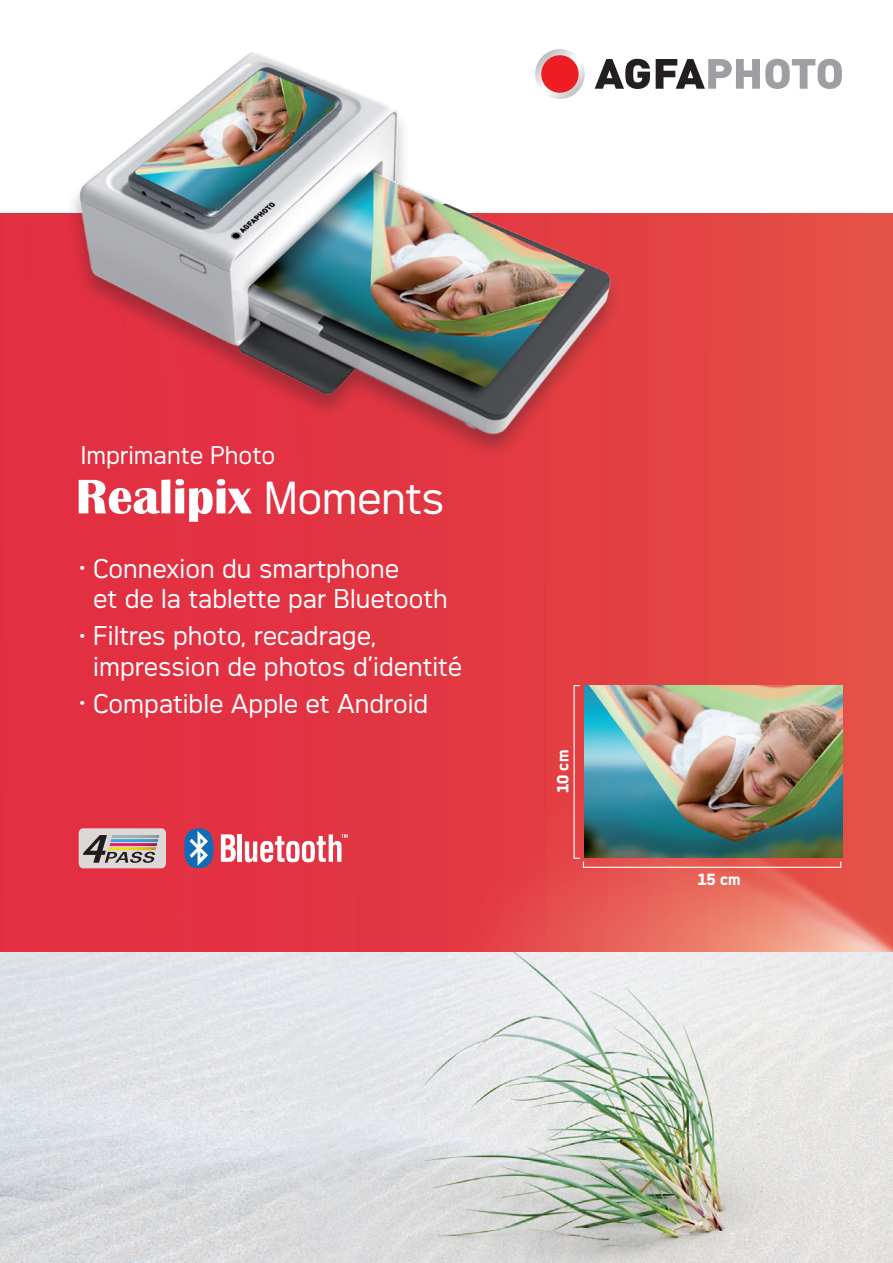
<style>
.page{position:relative;width:893px;height:1263px;background:#fff}
.page>*{position:absolute;margin:0;border:0;box-sizing:border-box;transform-origin:0 0}
.t1{font:43.5px "Agfa Photo Thalis";letter-spacing:-.01em;color:#fff}
.t2{font:25.5px/30.6px "Agfa Photo Thalis";color:#fff}
.t3{font:24px "Agfa Photo Thalis";color:#fff}
.t4{font:700 15.3px "Agfa Photo Thalis";color:#fff}
</style>
<div class="page">
<img style="left:0;top:213px;width:893px;height:1050px">
<img style="left:420px;top:706px;width:473px;height:493px">
<svg style="left:636px;top:59px;width:14px;height:30px"></svg>
<svg style="left:656px;top:59px;width:186px;height:30px"></svg>
<img style="left:40px;top:49px;width:596px;height:427px">
<svg style="left:221px;top:834px;width:15px;height:28px"></svg>
<hr style="left:238px;top:834px;width:4px;height:28px;background:#fff">
<svg style="left:245px;top:834px;width:103px;height:28px"></svg>
<svg style="left:184px;top:828px;width:30px;height:40px"></svg>
<div style="left:79px;top:828px;width:87px;height:40px;background:#dbd8d7;border-radius:5px"></div>
<svg style="left:83px;top:835px;width:76px;height:28px"></svg>
<svg style="left:574px;top:685px;width:267px;height:183px"></svg>
<img style="left:584px;top:686px;width:258px;height:172px">
<svg style="left:79px;top:479px;width:173px;height:43px"></svg>
<p class="t3" style="left:81px;top:441px;width:196px">Imprimante Photo</p>
<h1 class="t1" style="left:264px;top:472px;width:182px">Moments</h1>
<p class="t2" style="left:93px;top:553px;width:356px;text-indent:-15px"><sup>•</sup> Connexion du smartphone<br>et de la tablette par Bluetooth</p>
<p class="t2" style="left:93px;top:620px;width:370px;text-indent:-15px"><sup>•</sup> Filtres photo, recadrage, impression de photos d’identité</p>
<p class="t2" style="left:79px;top:688px;width:351px"><sup>•</sup> Compatible Apple et Android</p>
<p class="t4" style="left:554px;top:793px;width:45px;rotate:-90deg">10 cm</p>
<p class="t4" style="left:697px;top:870px;width:45px">15 cm</p>
</div>
